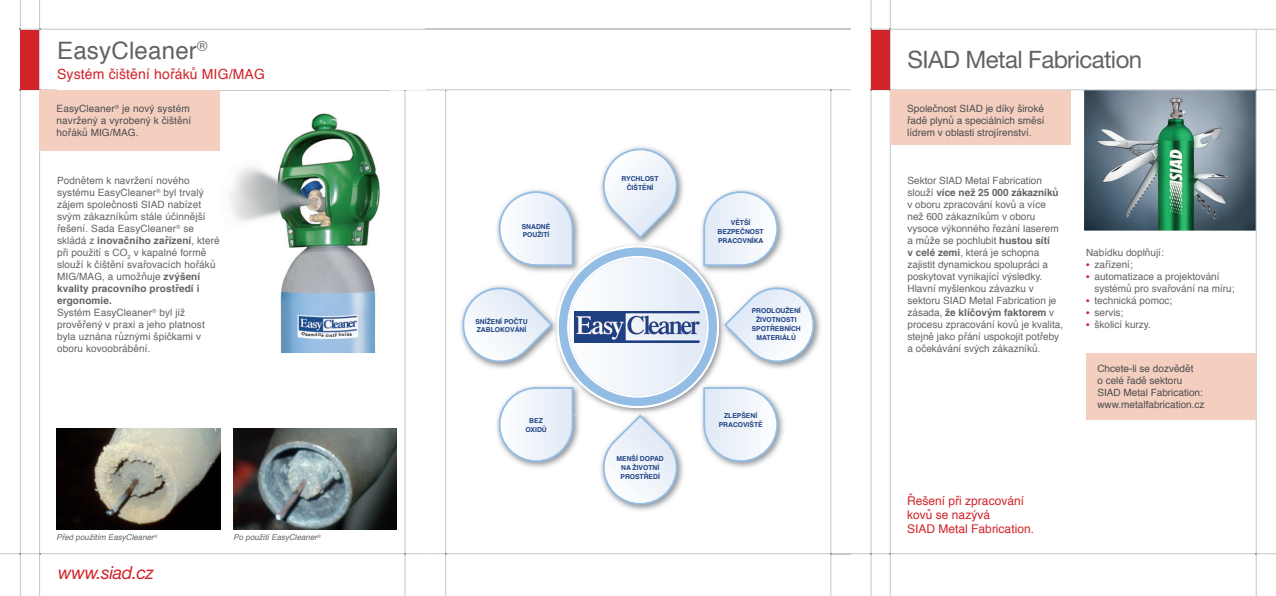
<style>
.page{position:relative;width:1276px;height:596px;background:#fff}
.page>*{position:absolute;margin:0;border:0;box-sizing:border-box;transform-origin:0 0}
.t1{font:24px "Helvetica Neue LT Std";letter-spacing:-.025em;color:#636366}
.t2{font:24px "Helvetica CE";letter-spacing:.01em;color:#636366}
.t3{font:italic 18px "Helvetica Neue LT Std";letter-spacing:-.025em;color:#d1232a}
.t4{font:14px "Helvetica CE";letter-spacing:.01em;color:#d1232a}
.t5{font:12px/14px "Helvetica CE";color:#d1232a}
.t6{font:10px/12px "Helvetica CE";color:#636366}
.t7{font:10px/12px "Helvetica CE";color:#4b4c4d}
.t8{font:italic 8px "Helvetica CE";color:#636366}
.t9{font:700 6.8px/9px "Helvetica CE";color:#1f4183;text-align:center}
.t10{font:italic 4.7px "Helvetica CE";color:#636366}
.t11{font:700 4.3px "Helvetica CE";color:#231f20}
.s1{font-weight:700}
.s2{font-family:"Times";color:#d1232a}
</style>
<div class="page">
<hr style="left:890px;top:29px;width:386px;height:1px;background:#c7c8ca">
<hr style="left:890px;top:89px;width:365px;height:1px;background:#c7c8ca">
<hr style="left:890px;top:553px;width:365px;height:1px;background:#c7c8ca">
<hr style="left:1255px;top:554px;width:1px;height:41px;background:#c7c8ca">
<hr style="left:1255px;top:90px;width:1px;height:463px;background:#c7c8ca">
<hr style="left:1255px;top:30px;width:1px;height:59px;background:#c7c8ca">
<svg style="left:1255px;top:89px;width:21px;height:1px"></svg>
<svg style="left:1255px;top:553px;width:21px;height:1px"></svg>
<hr style="left:889px;top:554px;width:1px;height:41px;background:#c7c8ca">
<hr style="left:889px;top:90px;width:1px;height:463px;background:#c7c8ca">
<hr style="left:889px;top:30px;width:1px;height:59px;background:#c7c8ca">
<hr style="left:870px;top:554px;width:1px;height:41px;background:#c7c8ca">
<hr style="left:870px;top:90px;width:1px;height:463px;background:#c7c8ca">
<hr style="left:870px;top:30px;width:1px;height:59px;background:#c7c8ca">
<svg style="left:870px;top:0;width:20px;height:30px"></svg>
<svg style="left:870px;top:89px;width:20px;height:1px"></svg>
<img style="left:229px;top:113px;width:151px;height:240px">
<div style="left:1086px;top:353px;width:169px;height:66px;background:#f4cfc0"></div>
<div style="left:871px;top:30px;width:18px;height:59px;background:#d1232a"></div>
<hr style="left:40px;top:29px;width:385px;height:1px;background:#c7c8ca">
<hr style="left:425px;top:29px;width:425px;height:1px;background:#c7c8ca">
<hr style="left:40px;top:553px;width:364px;height:1px;background:#c7c8ca">
<hr style="left:446px;top:553px;width:384px;height:1px;background:#c7c8ca">
<hr style="left:20px;top:554px;width:1px;height:41px;background:#c7c8ca">
<hr style="left:20px;top:90px;width:1px;height:463px;background:#c7c8ca">
<hr style="left:20px;top:30px;width:1px;height:59px;background:#c7c8ca">
<hr style="left:39px;top:554px;width:1px;height:41px;background:#c7c8ca">
<hr style="left:39px;top:90px;width:1px;height:463px;background:#c7c8ca">
<hr style="left:39px;top:30px;width:1px;height:59px;background:#c7c8ca">
<svg style="left:20px;top:0;width:20px;height:30px"></svg>
<svg style="left:0;top:553px;width:40px;height:1px"></svg>
<hr style="left:830px;top:554px;width:1px;height:41px;background:#c7c8ca">
<hr style="left:830px;top:90px;width:1px;height:463px;background:#c7c8ca">
<svg style="left:830px;top:553px;width:60px;height:1px"></svg>
<div style="left:21px;top:30px;width:18px;height:59px;background:#d1232a"></div>
<hr style="left:445px;top:554px;width:1px;height:41px;background:#c7c8ca">
<hr style="left:445px;top:90px;width:1px;height:463px;background:#c7c8ca">
<div style="left:890px;top:90px;width:180px;height:55px;background:#f4cfc0"></div>
<div style="left:40px;top:90px;width:180px;height:61px;background:#f4cfc0"></div>
<hr style="left:404px;top:554px;width:1px;height:41px;background:#c7c8ca">
<hr style="left:404px;top:90px;width:1px;height:463px;background:#c7c8ca">
<svg style="left:20px;top:89px;width:830px;height:2px"></svg>
<svg style="left:404px;top:553px;width:42px;height:1px"></svg>
<img style="left:234px;top:428px;width:162px;height:101px">
<img style="left:57px;top:428px;width:163px;height:101px">
<img style="left:1084px;top:90px;width:171px;height:140px">
<svg style="left:460px;top:146px;width:359px;height:363px"></svg>
<svg style="left:302px;top:332px;width:50px;height:5px"></svg>
<h1 class="t2" style="left:57px;top:40px;width:152px">EasyCleaner<sup>®</sup></h1>
<h3 class="t4" style="left:57px;top:68px;width:209px">Systém čištění hořáků MIG/MAG</h3>
<p class="t7" style="left:57px;top:103px;width:136px">EasyCleaner<sup>®</sup> je nový systém navržený a vyrobený k čištění hořáků MIG/MAG.</p>
<p class="t6" style="left:57px;top:175px;width:164px">Podnětem k navržení nového systému EasyCleaner<sup>®</sup> byl trvalý zájem společnosti SIAD nabízet svým zákazníkům stále účinnější řešení. Sada EasyCleaner<sup>®</sup> se skládá z <span class="s1">inovačního zařízení</span>, které při použití s CO<sub>2</sub> v kapalné formě slouží k čištění svařovacích hořáků<br>MIG/MAG, a umožňuje <span class="s1">zvýšení kvality pracovního prostředí i ergonomie.<br></span>Systém EasyCleaner<sup>®</sup> byl již prověřený v praxi a jeho platnost byla uznána různými špičkami v oboru kovoobrábění.</p>
<p class="t11" style="left:326px;top:333px;width:4px">č</p>
<p class="t8" style="left:62px;top:533px;width:98px">řed použitím EasyCleaner<sup>®</sup></p>
<p class="t8" style="left:57px;top:533px;width:8px">P</p>
<p class="t10" style="left:317px;top:533px;width:6px">®</p>
<p class="t8" style="left:234px;top:533px;width:87px">Po použití EasyCleaner</p>
<h2 class="t3" style="left:58px;top:565px;width:97px">www.siad.cz</h2>
<p class="t9" style="left:621px;top:175px;width:38px">RYCHLOST<br>ČIŠTĚNÍ</p>
<p class="t9" style="left:522px;top:223px;width:30px;line-height:8px;text-align:left">SNADNÉ<br>POUŽITÍ</p>
<p class="t9" style="left:717px;top:218px;width:48px">VĚTŠÍ<br>BEZPEČNOST<br>PRACOVNÍKA</p>
<p class="t9" style="left:475px;top:318px;width:54px;line-height:8px;text-align:left">SNÍŽENÍ POČTU<br>ZABLOKOVÁNÍ</p>
<p class="t9" style="left:751px;top:306px;width:51px">PRODLOUŽENÍ<br>ŽIVOTNOSTI<br>SPOTŘEBNÍCH<br>MATERIÁLŮ</p>
<p class="t9" style="left:525px;top:416px;width:23px">BEZ<br>OXIDŮ</p>
<p class="t9" style="left:616px;top:454px;width:49px">MENŠÍ DOPAD<br>NA ŽIVOTNÍ<br>PROSTŘEDÍ</p>
<p class="t9" style="left:719px;top:412px;width:45px">ZLEPŠENÍ<br>PRACOVIŠTĚ</p>
<h1 class="t1" style="left:907px;top:51px;width:236px">SIAD Metal Fabrication</h1>
<p class="t7" style="left:907px;top:103px;width:139px;text-align:justify">Společnost SIAD je díky široké řadě plynů a speciálních směsí lídrem v oblasti strojírenství.</p>
<p class="t6" style="left:907px;top:175px;width:157px">Sektor SIAD Metal Fabrication slouží <span class="s1">více než 25 000 zákazníků </span>v oboru zpracování kovů a více než 600 zákazníkům v oboru vysoce výkonného řezání laserem a může se pochlubit <span class="s1">hustou sítí<br>v celé zemi</span>, která je schopna zajistit dynamickou spolupráci a poskytovat vynikající výsledky.<br>Hlavní myšlenkou závazku v sektoru SIAD Metal Fabrication je zásada, <span class="s1">že klíčovým faktorem</span> v procesu zpracování kovů je kvalita, stejně jako přání uspokojit potřeby a očekávání svých zákazníků.</p>
<p class="t6" style="left:1086px;top:247px;width:79px">Nabídku doplňují:</p>
<p class="t6" style="left:1086px;top:259px;width:48px"><span class="s2">•</span> zařízení;</p>
<p class="t6" style="left:1094px;top:271px;width:142px;text-indent:-8px"><span class="s2">•</span> automatizace a projektování systémů pro svařování na míru;</p>
<p class="t6" style="left:1086px;top:295px;width:88px"><span class="s2">•</span> technická pomoc;</p>
<p class="t6" style="left:1086px;top:307px;width:39px"><span class="s2">•</span> servis;</p>
<p class="t6" style="left:1086px;top:319px;width:66px"><span class="s2">•</span> školicí kurzy.</p>
<p class="t7" style="left:1097px;top:363px;width:109px">Chcete-li se dozvědět<br>o celé řadě sektoru<br>SIAD Metal Fabrication: www.metalfabrication.cz</p>
<p class="t5" style="left:907px;top:494px;width:128px">Řešení při zpracování kovů se nazývá<br>SIAD Metal Fabrication.</p>
</div>
